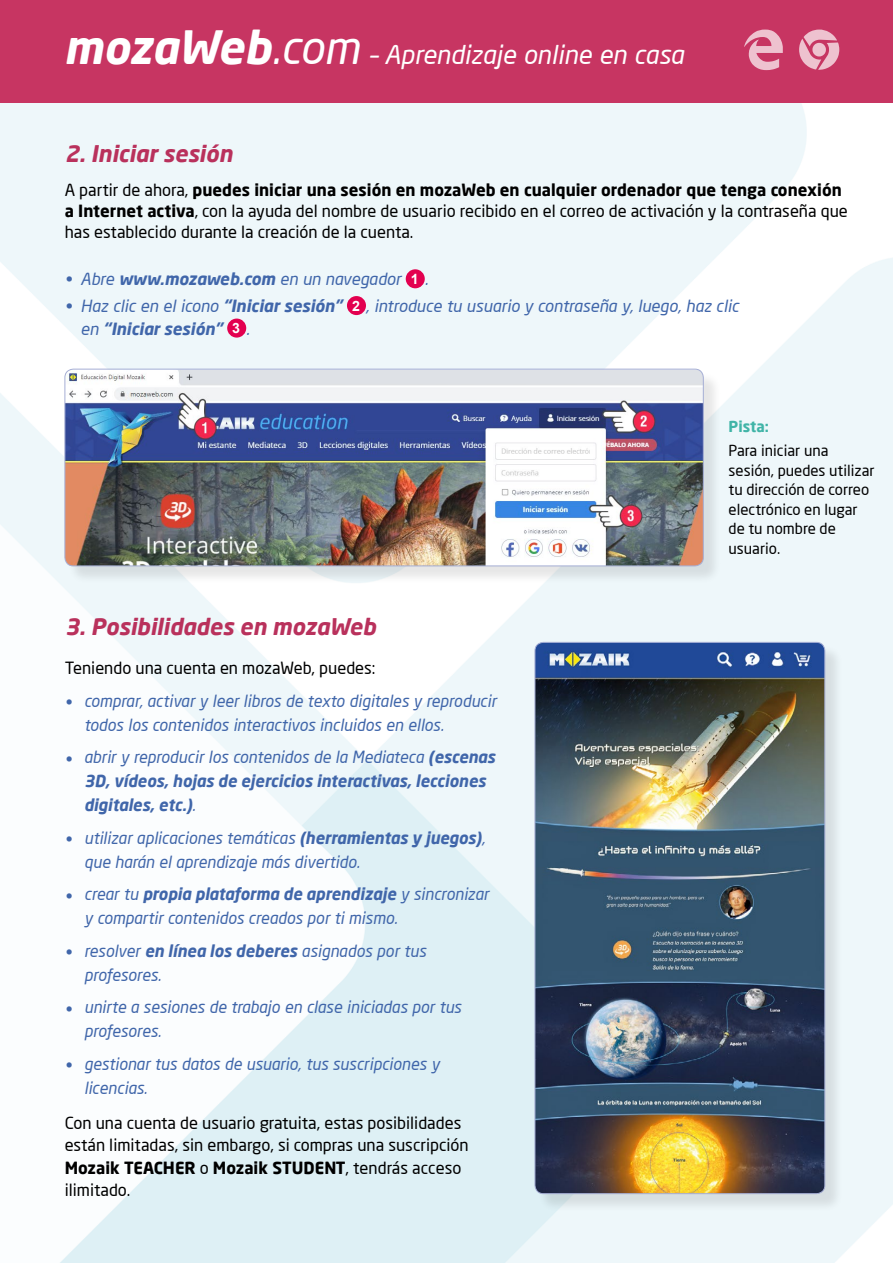
<style>
.page{position:relative;width:893px;height:1263px;background:#fff}
.page>*{position:absolute;margin:0;border:0;box-sizing:border-box;transform-origin:0 0}
.t1{font:italic 25.5px "Neo Sans Pro";color:#fff}
.t2{font:italic 700 22.5px "Neo Sans Pro";color:#b9315c}
.t3{font:italic 16.5px/24px "Neo Sans Pro";color:#4066aa}
.t4{font:16.5px/22.5px "Neo Sans Pro";color:#000}
.t5{font:italic 700 16.5px/24px "Neo Sans Pro";color:#4066aa}
.t6{font:15px/19.5px "Neo Sans Pro";color:#000}
.t7{font:700 15px "Neo Sans Pro";color:#40b4a7}
.s1{font-weight:700;font-size:45px}
.s2{font-size:45px}
.s3{font-weight:700}
.s4{font-family:"Arial";font-weight:700;font-style:normal;font-size:14.25px;color:#fff}
.s5{font-weight:400}
</style>
<div class="page">
<img style="left:0;top:102px;width:893px;height:1161px">
<div style="left:0;top:0;width:893px;height:102px;background:#c73562"></div>
<div style="left:67px;top:371px;width:655px;height:214px;background:#000;opacity:.1"></div>
<img style="left:65px;top:370px;width:638px;height:196px">
<div style="left:65px;top:369px;width:638px;height:197px;border:1px solid #a5aed5;border-radius:9px"></div>
<div style="left:537px;top:644px;width:307px;height:568px;background:#000;opacity:.1"></div>
<img style="left:535px;top:642px;width:290px;height:552px">
<div style="left:535px;top:642px;width:290px;height:552px;border:1px solid #a5aed5;border-radius:9px"></div>
<div style="left:406px;top:269px;width:19px;height:19px;background:#e3004f;border-radius:50%"></div>
<div style="left:347px;top:296px;width:19px;height:19px;background:#e3004f;border-radius:50%"></div>
<div style="left:227px;top:319px;width:19px;height:19px;background:#e3004f;border-radius:50%"></div>
<svg style="left:799px;top:29px;width:40px;height:41px"></svg>
<svg style="left:744px;top:30px;width:39px;height:40px"></svg>
<h1 class="t1" style="left:64px;top:39px;width:622px"><span class="s1">mozaWeb</span><span class="s2">.com</span> – Aprendizaje online en casa</h1>
<h2 class="t2" style="left:65px;top:139px;width:169px">2. Iniciar sesión</h2>
<p class="t4" style="left:65px;top:179px;width:785px;line-height:21px">A partir de ahora, <span class="s3">puedes iniciar una sesión en mozaWeb en cualquier ordenador que tenga conexión a Internet activa</span>, con la ayuda del nombre de usuario recibido en el correo de activación y la contraseña que has establecido durante la creación de la cuenta.</p>
<p class="t3" style="left:65px;top:267px;width:365px">• Abre <span class="s3">www.mozaweb.com</span> en un navegador <span class="s4">1</span> .</p>
<p class="t3" style="left:81px;top:294px;width:660px;line-height:22.5px;text-indent:-16px">• Haz clic en el icono <span class="s3">“Iniciar sesión”</span> <span class="s4">2</span> , introduce tu usuario y contraseña y, luego, haz clic en <span class="s3">“Iniciar sesión”</span> <span class="s4">3</span> .</p>
<h2 class="t2" style="left:65px;top:612px;width:313px">3. Posibilidades en mozaWeb</h2>
<p class="t4" style="left:65px;top:656px;width:312px">Teniendo una cuenta en mozaWeb, puedes:</p>
<p class="t3" style="left:84px;top:688px;width:414px;text-indent:-19px">• comprar, activar y leer libros de texto digitales y reproducir todos los contenidos interactivos incluidos en ellos.</p>
<p class="t5" style="left:84px;top:744px;width:413px;text-indent:-19px"><span class="s5">• abrir y reproducir los contenidos de la Mediateca</span> (escenas<br>3D, vídeos, hojas de ejercicios interactivas, lecciones digitales, etc.)<span class="s5">.</span></p>
<p class="t3" style="left:84px;top:825px;width:403px;text-indent:-19px">• utilizar aplicaciones temáticas <span class="s3">(herramientas y juegos)</span>, que harán el aprendizaje más divertido.</p>
<p class="t3" style="left:84px;top:882px;width:406px;text-indent:-19px">• crear tu <span class="s3">propia plataforma de aprendizaje</span> y sincronizar y compartir contenidos creados por ti mismo.</p>
<p class="t3" style="left:84px;top:938px;width:344px;text-indent:-19px">• resolver <span class="s3">en línea los deberes</span> asignados por tus profesores.</p>
<p class="t3" style="left:84px;top:995px;width:379px;text-indent:-19px">• unirte a sesiones de trabajo en clase iniciadas por tus profesores.</p>
<p class="t3" style="left:84px;top:1051px;width:357px;text-indent:-19px">• gestionar tus datos de usuario, tus suscripciones y licencias.</p>
<p class="t4" style="left:65px;top:1111px;width:406px">Con una cuenta de usuario gratuita, estas posibilidades están limitadas, sin embargo, si compras una suscripción <span class="s3">Mozaik TEACHER</span> o <span class="s3">Mozaik STUDENT</span>, tendrás acceso ilimitado.</p>
<p class="t7" style="left:729px;top:417px;width:42px">Pista:</p>
<p class="t6" style="left:729px;top:441px;width:147px">Para iniciar una sesión, puedes utilizar tu dirección de correo electrónico en lugar de tu nombre de usuario.</p>
</div>
